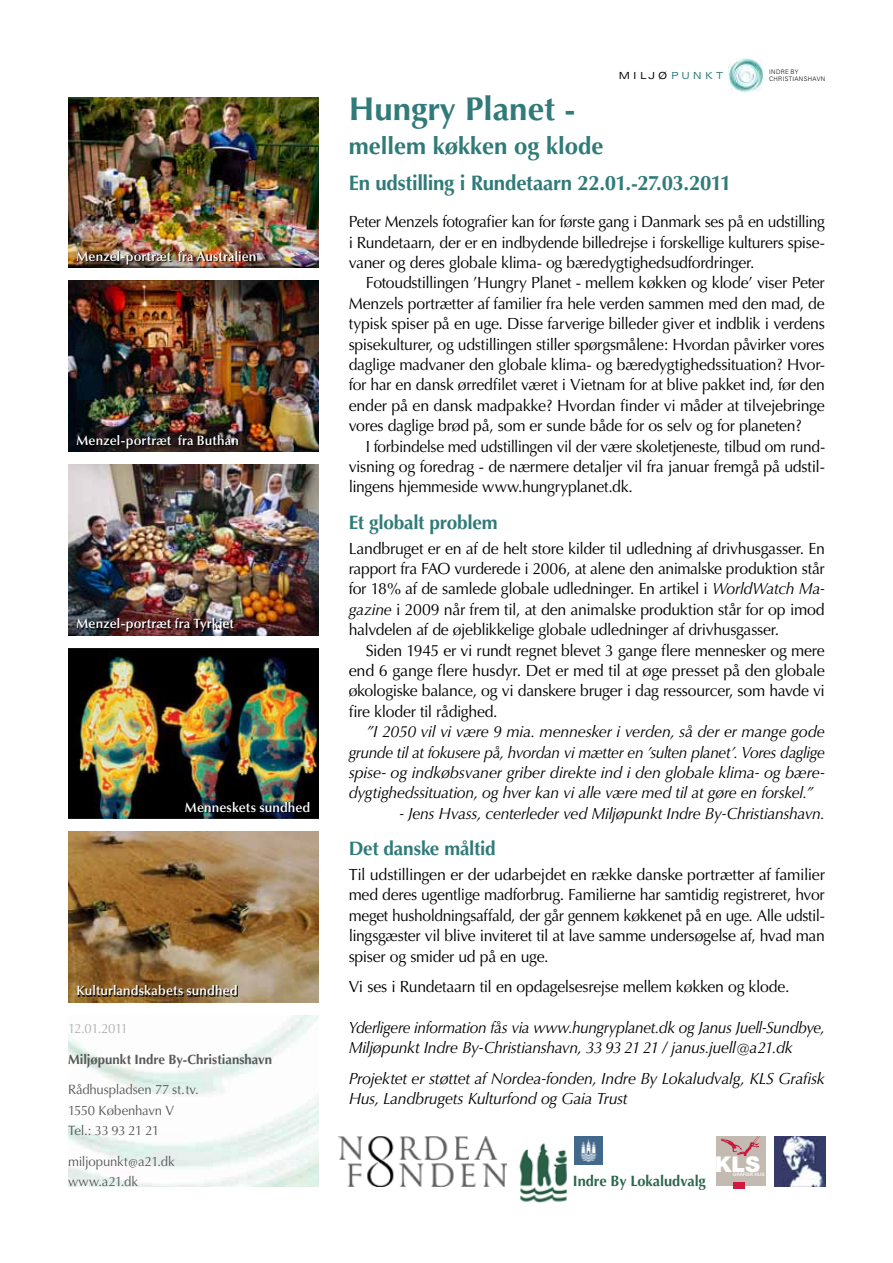
<style>
.page{position:relative;width:893px;height:1263px;background:#fff}
.page>*{position:absolute;margin:0;border:0;box-sizing:border-box;transform-origin:0 0}
.t1{font:700 33px "Optima";color:#307b79}
.t2{font:700 24px "Optima";color:#307b79}
.t3{font:900 21.75px "Helvetica Neue";color:#fff}
.t4{font:700 21px "Optima";letter-spacing:-.015em;color:#307b79}
.t5{font:700 19.5px "Optima";letter-spacing:-.015em;color:#307b79}
.t6{font:16.2px/20.4px "Optima";letter-spacing:-.02em;color:#000;text-align:justify}
.t7{font:italic 16.2px/20.4px "Optima";letter-spacing:-.02em;color:#000;text-align:justify}
.t8{font:16.2px/20.4px "Optima";letter-spacing:-.02em;color:#000;text-align:justify;scale:.96 1}
.t9{font:italic 16.2px/20.4px "Optima";letter-spacing:-.02em;color:#000;scale:.95 1}
.t10{font:700 15px "Optima";letter-spacing:-.005em;color:#2c674c}
.t11{font:600 13.5px "Optima";letter-spacing:.005em;color:#fff}
.t12{font:13.5px/20.4px "Optima";letter-spacing:-.015em;color:#58585a}
.t13{font:700 13.5px "Optima";color:#58585a}
.t14{font:13.5px "Optima";letter-spacing:-.04em;color:#b1b3b4}
.t15{font:expanded 9.75px "Univers";color:#000}
.t16{font:300 6.3px/7.1px "Univers";letter-spacing:.055em;color:#000}
.t17{font:500 4.8px "Helvetica Neue";color:#fff}
.s1{color:#307b79}
.s2{font-style:italic}
</style>
<div class="page">
<img style="left:729px;top:58px;width:33px;height:34px">
<img style="left:68px;top:832px;width:251px;height:170px">
<img style="left:68px;top:97px;width:251px;height:171px">
<div style="left:77px;top:251px;width:180px;height:14px;background:#000;opacity:.95"></div>
<img style="left:68px;top:648px;width:251px;height:171px">
<div style="left:185px;top:802px;width:126px;height:11px;background:#000;opacity:.95"></div>
<div style="left:78px;top:985px;width:160px;height:12px;background:#000;opacity:.95"></div>
<img style="left:574px;top:1136px;width:29px;height:29px">
<img style="left:68px;top:281px;width:251px;height:171px">
<div style="left:77px;top:435px;width:162px;height:14px;background:#000;opacity:.95"></div>
<img style="left:68px;top:464px;width:251px;height:171px">
<div style="left:77px;top:618px;width:158px;height:15px;background:#000;opacity:.95"></div>
<img style="left:775px;top:1136px;width:50px;height:50px">
<img style="left:339px;top:1136px;width:168px;height:51px">
<img style="left:519px;top:1143px;width:48px;height:60px">
<div style="left:716px;top:1136px;width:50px;height:50px;background:#c3bbb2"></div>
<div style="left:733px;top:1182px;width:12px;height:6px;background:#d3183e"></div>
<svg style="left:721px;top:1136px;width:39px;height:20px"></svg>
<p class="t11" style="left:77px;top:248px;width:181px">Menzel-portræt fra Australien</p>
<p class="t11" style="left:77px;top:432px;width:164px">Menzel-portræt fra Buthan</p>
<p class="t11" style="left:77px;top:616px;width:159px">Menzel-portræt fra Tyrkiet</p>
<p class="t11" style="left:185px;top:799px;width:127px">Menneskets sundhed</p>
<p class="t11" style="left:77px;top:983px;width:163px">Kulturlandskabets sundhed</p>
<p class="t14" style="left:68px;top:1020px;width:62px">12.01.2011</p>
<p class="t13" style="left:68px;top:1051px;width:206px">Miljøpunkt Indre By-Christianshavn</p>
<p class="t12" style="left:68px;top:1079px;width:132px">Rådhuspladsen 77 st.tv.<br>1550 København V<br>Tel.: 33 93 21 21</p>
<p class="t12" style="left:68px;top:1151px;width:108px">miljopunkt@a21.dk www.a21.dk</p>
<p class="t15" style="left:619px;top:70px;width:106px">M I L J Ø <span class="s1">P U N K T</span></p>
<p class="t16" style="left:769px;top:68px;width:58px">INDRE BY<br>CHRISTIANSHAVN</p>
<h1 class="t1" style="left:349px;top:89px;width:228px">Hungry Planet -</h1>
<h2 class="t2" style="left:349px;top:132px;width:256px">mellem køkken og klode</h2>
<p class="t4" style="left:349px;top:171px;width:384px">En udstilling i Rundetaarn 22.01.-27.03.2011</p>
<p class="t8" style="left:349px;top:212px;width:498px">Peter Menzels fotografier kan for første gang i Danmark ses på en udstilling i Rundetaarn, der er en indbydende billedrejse i forskellige kulturers spise&shy;vaner og deres globale klima- og bæredygtighedsudfordringer.</p>
<p class="t6" style="left:349px;top:273px;width:478px;text-indent:17px">Fotoudstillingen ’Hungry Planet - mellem køkken og klode’ viser Peter Menzels portrætter af familier fra hele verden sammen med den mad, de typisk spiser på en uge. Disse farverige billeder giver et indblik i verdens spisekulturer, og udstillingen stiller spørgsmålene: Hvordan påvirker vores daglige madvaner den globale klima- og bæredygtighedssituation? Hvor&shy;for har en dansk ørredfilet været i Vietnam for at blive pakket ind, før den ender på en dansk madpakke? Hvordan finder vi måder at tilvejebringe vores daglige brød på, som er sunde både for os selv og for planeten?</p>
<p class="t8" style="left:349px;top:436px;width:498px;text-indent:17px">I forbindelse med udstillingen vil der være skoletjeneste, tilbud om rund&shy;visning og foredrag - de nærmere detaljer vil fra januar fremgå på udstil&shy;lingens hjemmeside www.hungryplanet.dk.</p>
<p class="t5" style="left:349px;top:511px;width:151px">Et globalt problem</p>
<p class="t6" style="left:349px;top:538px;width:478px">Landbruget er en af de helt store kilder til udledning af drivhusgasser. En rapport fra FAO vurderede i 2006, at alene den animalske produktion står for 18% af de samlede globale udledninger. En artikel i <span class="s2">WorldWatch Ma&shy;gazine</span> i 2009 når frem til, at den animalske produktion står for op imod halvdelen af de øjeblikkelige globale udledninger af drivhusgasser.</p>
<p class="t6" style="left:349px;top:640px;width:478px;text-indent:17px">Siden 1945 er vi rundt regnet blevet 3 gange flere mennesker og mere end 6 gange flere husdyr. Det er med til at øge presset på den globale økologiske balance, og vi danskere bruger i dag ressourcer, som havde vi fire kloder til rådighed.</p>
<p class="t7" style="left:349px;top:722px;width:478px;text-indent:17px">”I 2050 vil vi være 9 mia. mennesker i verden, så der er mange gode grunde til at fokusere på, hvordan vi mætter en ’sulten planet’. Vores daglige spise- og indkøbsvaner griber direkte ind i den globale klima- og bære&shy;dygtighedssituation, og hver kan vi alle være med til at gøre en forskel.”</p>
<p class="t7" style="left:399px;top:803px;width:427px">- Jens Hvass, centerleder ved Miljøpunkt Indre By-Christianshavn.</p>
<p class="t5" style="left:349px;top:837px;width:149px">Det danske måltid</p>
<p class="t6" style="left:349px;top:864px;width:478px">Til udstillingen er der udarbejdet en række danske portrætter af familier med deres ugentlige madforbrug. Familierne har samtidig registreret, hvor meget husholdningsaffald, der går gennem køkkenet på en uge. Alle udstil&shy;lingsgæster vil blive inviteret til at lave samme undersøgelse af, hvad man spiser og smider ud på en uge.</p>
<p class="t6" style="left:349px;top:977px;width:442px">Vi ses i Rundetaarn til en opdagelsesrejse mellem køkken og klode.</p>
<p class="t9" style="left:349px;top:1017px;width:503px">Yderligere information fås via www.hungryplanet.dk og Janus Juell-Sundbye,<br>Miljøpunkt Indre By-Christianshavn, 33 93 21 21 / janus.juell@a21.dk</p>
<p class="t7" style="left:349px;top:1068px;width:478px">Projektet er støttet af Nordea-fonden, Indre By Lokaludvalg, KLS Grafisk<br>Hus, Landbrugets Kulturfond og Gaia Trust</p>
<p class="t10" style="left:573px;top:1172px;width:134px">Indre By Lokaludvalg</p>
<h3 class="t3" style="left:715px;top:1151px;width:47px">KLS</h3>
<p class="t17" style="left:733px;top:1171px;width:33px">GRAFISK HUS</p>
</div>
